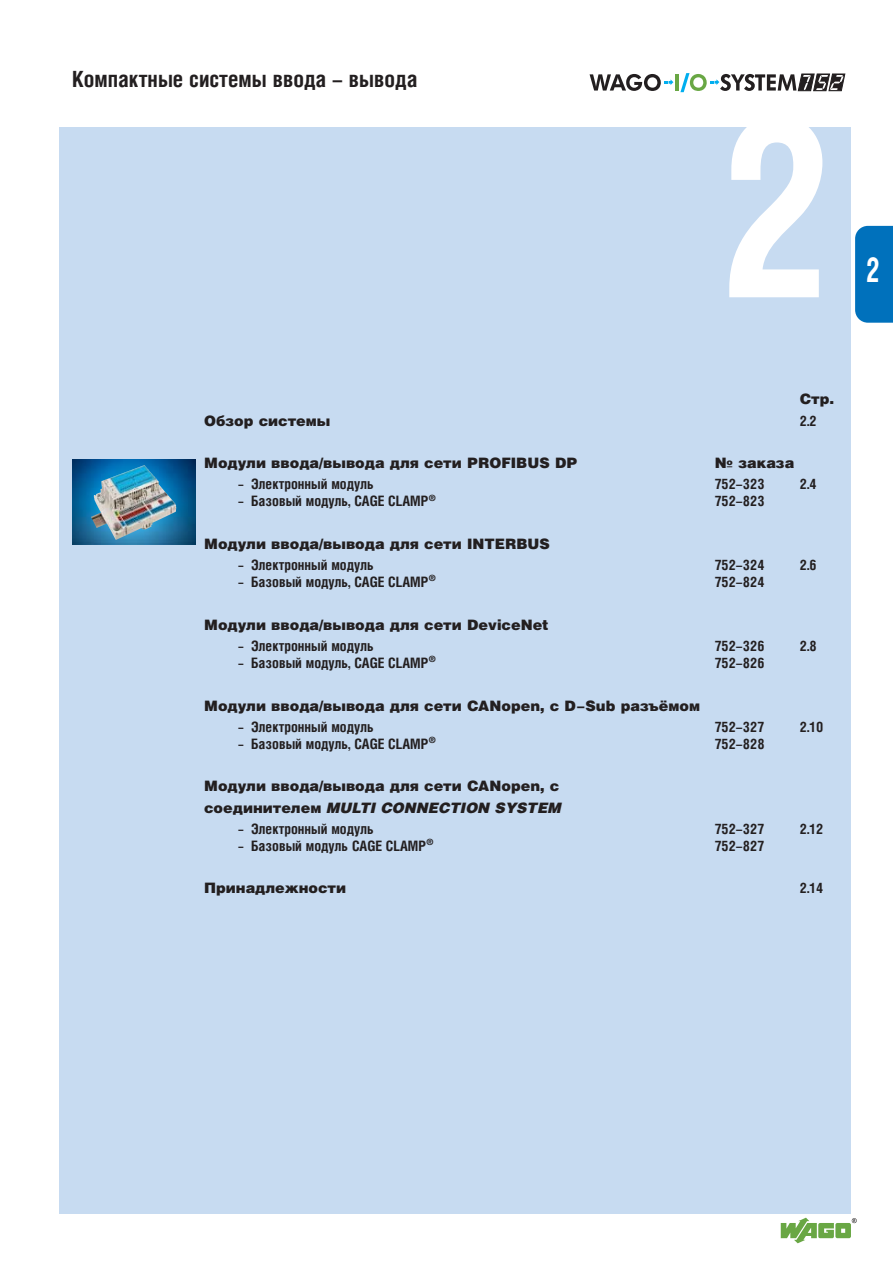
<style>
.page{position:relative;width:893px;height:1263px;background:#fff}
.page>*{position:absolute;margin:0;border:0;box-sizing:border-box;transform-origin:0 0}
.t1{font:700 252.9px "Helios Cond";color:#fff;scale:.9 1}
.t2{font:700 34.5px "Helios Cond";color:#fff;scale:.8 1}
.t3{font:700 22.35px "Helios Cond";color:#231f20}
.t4{font:700 14.4px "Helios Cond";color:#231f20}
.t5{font:900 14.4px/21.3px "Helios";color:#231f20}
.s1{font-style:italic}
</style>
<div class="page">
<div style="left:60px;top:127px;width:790px;height:1086px;background:#c7dbf1"></div>
<svg style="left:780px;top:1218px;width:76px;height:25px"></svg>
<hr style="left:675px;top:74px;width:3px;height:17px;background:#69a744">
<svg style="left:589px;top:74px;width:84px;height:17px"></svg>
<svg style="left:680px;top:73px;width:165px;height:19px"></svg>
<img style="left:72px;top:460px;width:124px;height:85px">
<img style="left:91px;top:465px;width:85px;height:75px">
<div style="left:855px;top:226px;width:37px;height:97px;background:#0071bc"></div>
<h3 class="t3" style="left:72px;top:72px;width:346px">Компактные системы ввода - вывода</h3>
<h1 class="t1" style="left:720px;top:117px;width:129px">2</h1>
<h2 class="t2" style="left:866px;top:257px;width:19px">2</h2>
<p class="t5" style="left:799px;top:390px;width:36px">Стр.</p>
<p class="t5" style="left:204px;top:411px;width:128px">Обзор системы</p>
<p class="t4" style="left:799px;top:415px;width:18px">2.2</p>
<p class="t5" style="left:204px;top:454px;width:375px">Модули ввода/вывода для сети PROFIBUS DP</p>
<p class="t5" style="left:714px;top:454px;width:81px">№ заказа</p>
<p class="t4" style="left:238px;top:479px;width:137px">– Электронный модуль</p>
<p class="t4" style="left:714px;top:479px;width:51px">752-323</p>
<p class="t4" style="left:799px;top:479px;width:18px">2.4</p>
<p class="t4" style="left:238px;top:496px;width:199px">– Базовый модуль, CAGE CLAMP<sup>®</sup></p>
<p class="t4" style="left:714px;top:496px;width:51px">752-823</p>
<p class="t5" style="left:204px;top:534px;width:347px">Модули ввода/вывода для сети INTERBUS</p>
<p class="t4" style="left:238px;top:560px;width:137px">– Электронный модуль</p>
<p class="t4" style="left:714px;top:560px;width:51px">752-324</p>
<p class="t4" style="left:799px;top:560px;width:18px">2.6</p>
<p class="t4" style="left:238px;top:577px;width:199px">– Базовый модуль, CAGE CLAMP<sup>®</sup></p>
<p class="t4" style="left:714px;top:577px;width:51px">752-824</p>
<p class="t5" style="left:204px;top:615px;width:346px">Модули ввода/вывода для сети DeviceNet</p>
<p class="t4" style="left:238px;top:641px;width:137px">– Электронный модуль</p>
<p class="t4" style="left:714px;top:641px;width:51px">752-326</p>
<p class="t4" style="left:799px;top:641px;width:18px">2.8</p>
<p class="t4" style="left:238px;top:658px;width:199px">– Базовый модуль, CAGE CLAMP<sup>®</sup></p>
<p class="t4" style="left:714px;top:658px;width:51px">752-826</p>
<p class="t5" style="left:204px;top:696px;width:497px">Модули ввода/вывода для сети CANopen, с D-Sub разъёмом</p>
<p class="t4" style="left:238px;top:722px;width:137px">– Электронный модуль</p>
<p class="t4" style="left:714px;top:722px;width:51px">752-327</p>
<p class="t4" style="left:799px;top:722px;width:25px">2.10</p>
<p class="t4" style="left:238px;top:739px;width:199px">– Базовый модуль, CAGE CLAMP<sup>®</sup></p>
<p class="t4" style="left:714px;top:739px;width:51px">752-828</p>
<p class="t5" style="left:204px;top:777px;width:359px">Модули ввода/вывода для сети CANopen, с соединителем <span class="s1">MULTI CONNECTION SYSTEM</span></p>
<p class="t4" style="left:238px;top:824px;width:137px">– Электронный модуль</p>
<p class="t4" style="left:714px;top:824px;width:51px">752-327</p>
<p class="t4" style="left:799px;top:824px;width:25px">2.12</p>
<p class="t4" style="left:238px;top:841px;width:196px">– Базовый модуль CAGE CLAMP<sup>®</sup></p>
<p class="t4" style="left:714px;top:841px;width:51px">752-827</p>
<p class="t5" style="left:204px;top:879px;width:143px">Принадлежности</p>
<p class="t4" style="left:799px;top:883px;width:25px">2.14</p>
</div>
